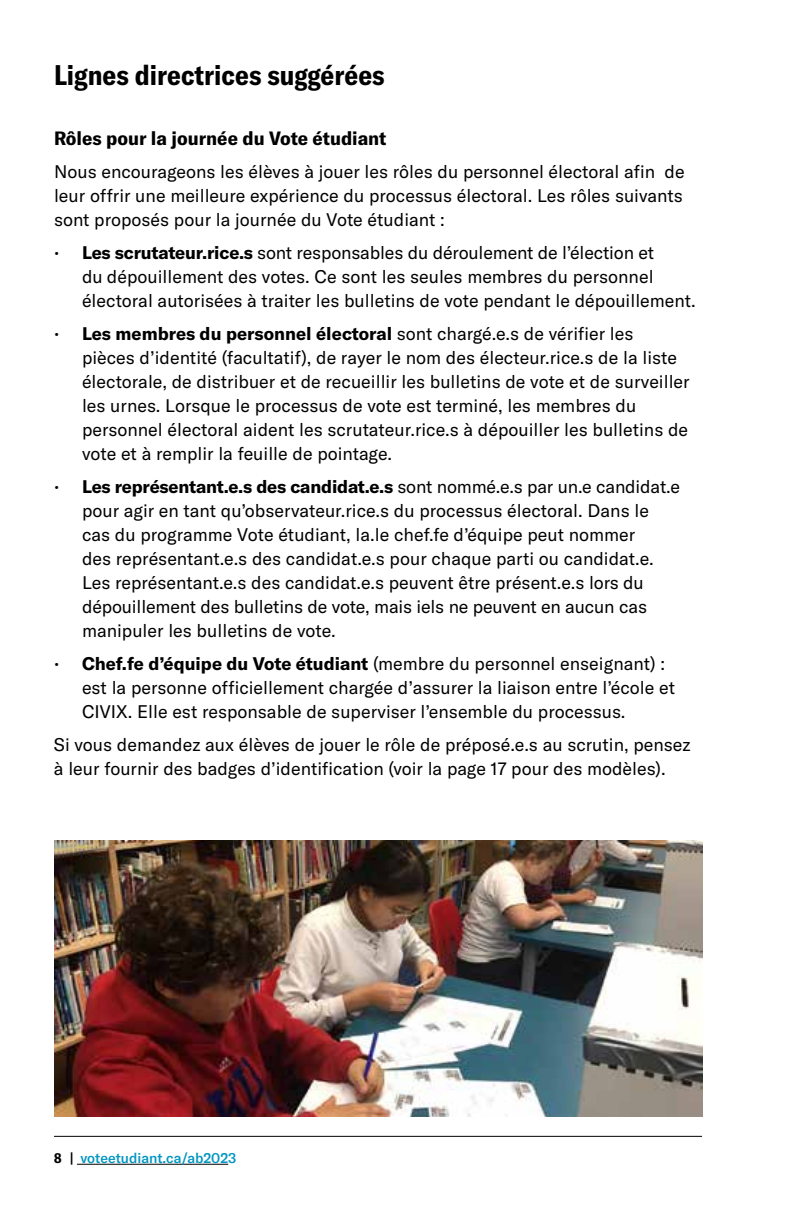
<style>
.page{position:relative;width:792px;height:1224px;background:#fff}
.page>*{position:absolute;margin:0;border:0;box-sizing:border-box;transform-origin:0 0}
.t1{font:700 condensed 28px "GT America";color:#000}
.t2{font:700 condensed 19px "GT America";color:#000;scale:1.1 1}
.t3{font:18px/24px "GT America";color:#000}
.t4{font:500 14px "GT America";color:#0096c1}
.s1{font-size:16px}
.s2{font-weight:700}
.s3{font-weight:700;font-stretch:condensed;color:#000}
</style>
<div class="page">
<hr style="left:77px;top:1164px;width:151px;height:1px;background:#000">
<hr style="left:54px;top:1136px;width:648px;height:1px;background:#000">
<img style="left:54px;top:840px;width:648px;height:277px">
<h1 class="t1" style="left:54px;top:58px;width:332px">Lignes directrices suggérées</h1>
<p class="t2" style="left:54px;top:127px;width:304px">Rôles pour la journée du Vote étudiant</p>
<p class="t3" style="left:54px;top:160px;width:632px;text-align:justify">Nous encourageons les élèves à jouer les rôles du personnel électoral afin de leur offrir une meilleure expérience du processus électoral. Les rôles suivants sont proposés pour la journée du Vote étudiant :</p>
<p class="t3" style="left:82px;top:241px;width:615px;text-indent:-28px"><span class="s1">•</span> <span class="s2">Les scrutateur.rice.s</span> sont responsables du déroulement de l’élection et<br>du dépouillement des votes. Ce sont les seules membres du personnel électoral autorisées à traiter les bulletins de vote pendant le dépouillement.</p>
<p class="t3" style="left:82px;top:322px;width:609px;text-indent:-28px"><span class="s1">•</span> <span class="s2">Les membres du personnel électoral</span> sont chargé.e.s de vérifier les pièces d’identité (facultatif), de rayer le nom des électeur.rice.s de la liste électorale, de distribuer et de recueillir les bulletins de vote et de surveiller les urnes. Lorsque le processus de vote est terminé, les membres du personnel électoral aident les scrutateur.rice.s à dépouiller les bulletins de vote et à remplir la feuille de pointage.</p>
<p class="t3" style="left:82px;top:475px;width:600px;text-indent:-28px"><span class="s1">•</span> <span class="s2">Les représentant.e.s des candidat.e.s</span> sont nommé.e.s par un.e candidat.e pour agir en tant qu’observateur.rice.s du processus électoral. Dans le cas du programme Vote étudiant, la.le chef.fe d’équipe peut nommer<br>des représentant.e.s des candidat.e.s pour chaque parti ou candidat.e.<br>Les représentant.e.s des candidat.e.s peuvent être présent.e.s lors du dépouillement des bulletins de vote, mais iels ne peuvent en aucun cas manipuler les bulletins de vote.</p>
<p class="t3" style="left:82px;top:652px;width:595px;text-indent:-28px"><span class="s1">•</span> <span class="s2">Chef.fe d’équipe du Vote étudiant</span> (membre du personnel enseignant) : est la personne officiellement chargée d’assurer la liaison entre l’école et<br>CIVIX. Elle est responsable de superviser l’ensemble du processus.</p>
<p class="t3" style="left:54px;top:733px;width:638px">Si vous demandez aux élèves de jouer le rôle de préposé.e.s au scrutin, pensez à leur fournir des badges d’identification (voir la page 17 pour des modèles).</p>
<p class="t4" style="left:54px;top:1150px;width:184px"><span class="s3">8 |</span> voteetudiant.ca/ab2023</p>
</div>
